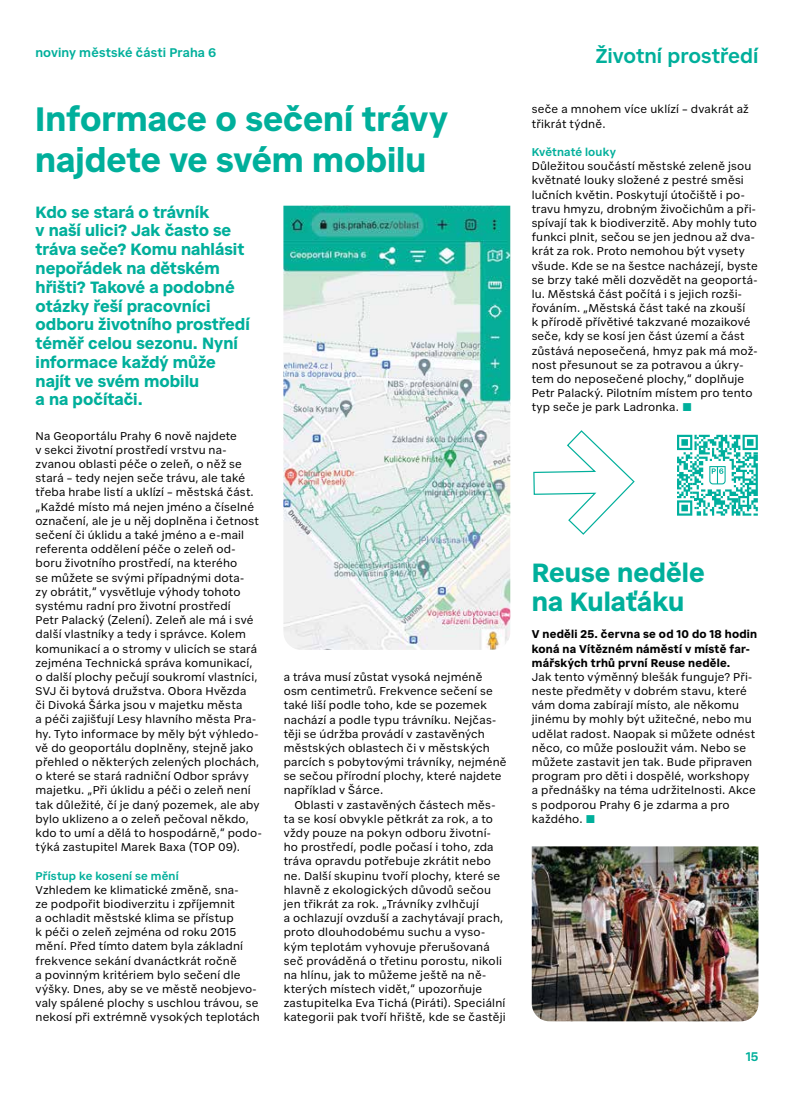
<style>
.page{position:relative;width:794px;height:1110px;background:#fff}
.page>*{position:absolute;margin:0;border:0;box-sizing:border-box;transform-origin:0 0}
.t1{font:700 33.75px/40.5px "Civil Premium";letter-spacing:-.005em;color:#00af9b}
.t2{font:700 26.25px/28.8px "Civil Premium";color:#00af9b}
.t3{font:600 20px "Civil Premium";letter-spacing:-.005em;color:#00af9b}
.t4{font:700 16.25px/18.8px "Civil Premium";color:#00af9b}
.t5{font:600 12.5px "Civil Premium";letter-spacing:.01em;color:#00af9b}
.t6{font:11.25px/14.1px "Civil Premium";letter-spacing:.015em;color:#000}
.t7{font:700 11.25px/14.1px "Civil Premium";letter-spacing:.02em;color:#000}
.t8{font:600 11.25px "Civil Premium";letter-spacing:.01em;color:#00af9b}
.s1{color:#00af9b}
</style>
<div class="page">
<img style="left:532px;top:846px;width:226px;height:174px">
<img style="left:283px;top:206px;width:227px;height:443px">
<svg style="left:677px;top:434px;width:81px;height:81px"></svg>
<svg style="left:533px;top:430px;width:102px;height:105px"></svg>
<p class="t5" style="left:35px;top:43px;width:182px">noviny městské části Praha 6</p>
<h3 class="t3" style="left:595px;top:41px;width:165px">Životní prostředí</h3>
<h1 class="t1" style="left:35px;top:96px;width:414px">Informace o sečení trávy najdete ve svém mobilu</h1>
<p class="t4" style="left:36px;top:201px;width:216px">Kdo se stará o trávník<br>v naší ulici? Jak často se tráva seče? Komu nahlásit nepořádek na dětském hřišti? Takové a podobné otázky řeší pracovníci odboru životního prostředí téměř celou sezonu. Nyní informace každý může najít ve svém mobilu<br>a na počítači.</p>
<p class="t6" style="left:36px;top:427px;width:228px">Na Geoportálu Prahy 6 nově najdete<br>v sekci životní prostředí vrstvu na&shy;zvanou oblasti péče o zeleň, o něž se stará – tedy nejen seče trávu, ale také třeba hrabe listí a uklízí – městská část. „Každé místo má nejen jméno a číselné označení, ale je u něj doplněna i četnost sečení či úklidu a také jméno a e-mail referenta oddělení péče o zeleň od&shy;boru životního prostředí, na kterého<br>se můžete se svými případnými dota-<br>zy obrátit,“ vysvětluje výhody tohoto systému radní pro životní prostředí<br>Petr Palacký (Zelení). Zeleň ale má i své další vlastníky a tedy i správce. Kolem komunikací a o stromy v ulicích se stará zejména Technická správa komunikací, o další plochy pečují soukromí vlastníci, SVJ či bytová družstva. Obora Hvězda<br>či Divoká Šárka jsou v majetku města<br>a péči zajišťují Lesy hlavního města Pra&shy;hy. Tyto informace by měly být výhledo&shy;vě do geoportálu doplněny, stejně jako přehled o některých zelených plochách, o které se stará radniční Odbor správy majetku. „Při úklidu a péči o zeleň není tak důležité, čí je daný pozemek, ale aby bylo uklizeno a o zeleň pečoval někdo, kdo to umí a dělá to hospodárně,“ podo&shy;týká zastupitel Marek Baxa (TOP 09).</p>
<p class="t8" style="left:36px;top:866px;width:145px">Přístup ke kosení se mění</p>
<p class="t6" style="left:36px;top:881px;width:226px">Vzhledem ke klimatické změně, sna-<br>ze podpořit biodiverzitu i zpříjemnit<br>a ochladit městské klima se přístup<br>k péči o zeleň zejména od roku 2015 mění. Před tímto datem byla základní frekvence sekání dvanáctkrát ročně<br>a povinným kritériem bylo sečení dle výšky. Dnes, aby se ve městě neobjevo&shy;valy spálené plochy s uschlou trávou, se nekosí při extrémně vysokých teplotách</p>
<p class="t6" style="left:284px;top:668px;width:224px">a tráva musí zůstat vysoká nejméně osm centimetrů. Frekvence sečení se také liší podle toho, kde se pozemek nachází a podle typu trávníku. Nejčas&shy;těji se údržba provádí v zastavěných městských oblastech či v městských parcích s pobytovými trávníky, nejméně se sečou přírodní plochy, které najdete například v Šárce.</p>
<p class="t6" style="left:284px;top:796px;width:223px;text-indent:11px">Oblasti v zastavěných částech měs&shy;ta se kosí obvykle pětkrát za rok, a to vždy pouze na pokyn odboru životní&shy;ho prostředí, podle počasí i toho, zda tráva opravdu potřebuje zkrátit nebo ne. Další skupinu tvoří plochy, které se hlavně z ekologických důvodů sečou jen třikrát za rok. „Trávníky zvlhčují<br>a ochlazují ovzduší a zachytávají prach, proto dlouhodobému suchu a vyso&shy;kým teplotám vyhovuje přerušovaná seč prováděná o třetinu porostu, nikoli na hlínu, jak to můžeme ještě na ně&shy;kterých místech vidět,“ upozorňuje zastupitelka Eva Tichá (Piráti). Speciální kategorii pak tvoří hřiště, kde se častěji</p>
<p class="t6" style="left:531px;top:101px;width:219px">seče a mnohem více uklízí – dvakrát až třikrát týdně.</p>
<p class="t8" style="left:531px;top:143px;width:86px">Květnaté louky</p>
<p class="t6" style="left:531px;top:158px;width:228px">Důležitou součástí městské zeleně jsou květnaté louky složené z pestré směsi lučních květin. Poskytují útočiště i po&shy;travu hmyzu, drobným živočichům a při&shy;spívají tak k biodiverzitě. Aby mohly tuto funkci plnit, sečou se jen jednou až dva&shy;krát za rok. Proto nemohou být vysety všude. Kde se na šestce nacházejí, byste se brzy také měli dozvědět na geoportá&shy;lu. Městská část počítá i s jejich rozši&shy;řováním. „Městská část také na zkouší<br>k přírodě přívětivé takzvané mozaikové seče, kdy se kosí jen část území a část zůstává neposečená, hmyz pak má mož&shy;nost přesunout se za potravou a úkry&shy;tem do neposečené plochy,“ doplňuje Petr Palacký. Pilotním místem pro tento typ seče je park Ladronka. <span class="s1">■</span></p>
<h2 class="t2" style="left:532px;top:555px;width:174px">Reuse neděle na Kulaťáku</h2>
<p class="t7" style="left:532px;top:626px;width:227px">V neděli 25. června se od 10 do 18 hodin koná na Vítězném náměstí v místě far&shy;mářských trhů první Reuse neděle.</p>
<p class="t6" style="left:532px;top:668px;width:226px">Jak tento výměnný blešák funguje? Při&shy;neste předměty v dobrém stavu, které vám doma zabírají místo, ale někomu jinému by mohly být užitečné, nebo mu udělat radost. Naopak si můžete odnést něco, co může posloužit vám. Nebo se můžete zastavit jen tak. Bude připraven program pro děti i dospělé, workshopy a přednášky na téma udržitelnosti. Akce s podporou Prahy 6 je zdarma a pro každého. <span class="s1">■</span></p>
<p class="t5" style="left:746px;top:1047px;width:14px">15</p>
</div>
